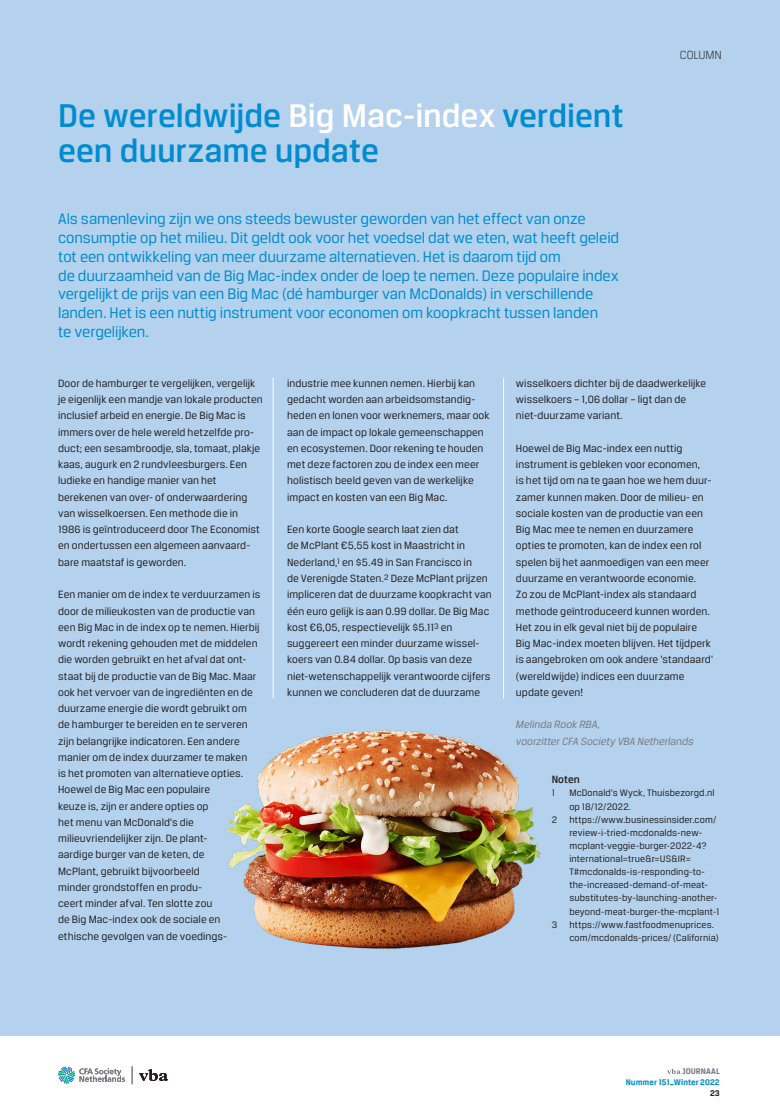
<style>
.page{position:relative;width:780px;height:1117px;background:#fff}
.page>*{position:absolute;margin:0;border:0;box-sizing:border-box;transform-origin:0 0}
.t1{font:500 35px/35px "CFA Breuer Text";color:#008cd0}
.t2{font:16.25px/18.8px "CFA Breuer Text";letter-spacing:-.01em;color:#008cd0}
.t3{font:300 12.5px "CFA Breuer Text";letter-spacing:-.01em;color:#231f20}
.t4{font:11.25px/16.2px "CFA Breuer Text";letter-spacing:.005em;color:#231f20}
.t5{font:italic 11.25px/16.2px "CFA Breuer Text";color:#7b7a81}
.t6{font:500 11.25px "CFA Breuer Text";letter-spacing:.005em;color:#231f20}
.t7{font:10px "CFA Breuer Text";letter-spacing:.01em;color:#231f20}
.t8{font:700 8.75px "CFA Breuer Text";letter-spacing:.01em;color:#008cd0}
.t9{font:700 8.75px "CFA Breuer Text";letter-spacing:.01em;color:#7b7a81}
.t10{font:700 8.75px "CFA Breuer Text";color:#231f20}
.s1{color:#fff}
</style>
<div class="page">
<svg style="left:667px;top:1068px;width:13px;height:5px"></svg>
<div style="left:1px;top:0;width:779px;height:1035px;background:#b4d2ed"></div>
<svg style="left:58px;top:1066px;width:67px;height:17px"></svg>
<svg style="left:132px;top:1066px;width:1px;height:17px"></svg>
<svg style="left:139px;top:1069px;width:29px;height:11px"></svg>
<img style="left:224px;top:729px;width:316px;height:220px">
<hr style="left:503px;top:377px;width:1px;height:321px;background:#fff">
<hr style="left:273px;top:377px;width:1px;height:321px;background:#fff">
<h1 class="t1" style="left:58px;top:97px;width:567px">De wereldwijde <span class="s1">Big Mac-index</span> verdient een duurzame update</h1>
<p class="t3" style="left:680px;top:48px;width:43px">COLUMN</p>
<p class="t3" style="left:667px;top:48px;width:56px">INTERVIEW</p>
<p class="t2" style="left:58px;top:209px;width:562px">Als samenleving zijn we ons steeds bewuster geworden van het effect van onze consumptie op het milieu. Dit geldt ook voor het voedsel dat we eten, wat heeft geleid tot een ontwikkeling van meer duurzame alternatieven. Het is daarom tijd om<br>de duurzaamheid van de Big Mac-index onder de loep te nemen. Deze populaire index vergelijkt de prijs van een Big Mac (dé hamburger van McDonalds) in verschillende landen. Het is een nuttig instrument voor economen om koopkracht tussen landen<br>te vergelijken.</p>
<p class="t4" style="left:58px;top:375px;width:206px">Door de hamburger te vergelijken, vergelijk je eigenlijk een mandje van lokale producten inclusief arbeid en energie. De Big Mac is immers over de hele wereld hetzelfde pro&shy;duct; een sesambroodje, sla, tomaat, plakje kaas, augurk en 2 rundvleesburgers. Een ludieke en handige manier van het berekenen van over- of onderwaardering van wisselkoersen. Een methode die in 1986 is geïntroduceerd door The Economist en ondertussen een algemeen aanvaard&shy;bare maatstaf is geworden.</p>
<p class="t4" style="left:58px;top:586px;width:204px">Een manier om de index te verduurzamen is door de milieukosten van de productie van een Big Mac in de index op te nemen. Hierbij wordt rekening gehouden met de middelen die worden gebruikt en het afval dat ont&shy;staat bij de productie van de Big Mac. Maar ook het vervoer van de ingrediënten en de duurzame energie die wordt gebruikt om de hamburger te bereiden en te serveren zijn belangrijke indicatoren. Een andere manier om de index duurzamer te maken<br>is het promoten van alternatieve opties.<br>Hoewel de Big Mac een populaire<br>keuze is, zijn er andere opties op<br>het menu van McDonald’s die milieuvriendelijker zijn. De plant-<br>aardige burger van de keten, de<br>McPlant, gebruikt bijvoorbeeld<br>minder grondstoffen en produ-<br>ceert minder afval. Ten slotte zou<br>de Big Mac-index ook de sociale en ethische gevolgen van de voedings-</p>
<p class="t4" style="left:287px;top:374px;width:204px">industrie mee kunnen nemen. Hierbij kan gedacht worden aan arbeidsomstandig&shy;heden en lonen voor werknemers, maar ook aan de impact op lokale gemeenschappen en ecosystemen. Door rekening te houden met deze factoren zou de index een meer holistisch beeld geven van de werkelijke impact en kosten van een Big Mac.</p>
<p class="t4" style="left:287px;top:521px;width:206px">Een korte Google search laat zien dat<br>de McPlant €5,55 kost in Maastricht in Nederland,<sup>1</sup> en $5.49 in San Francisco in<br>de Verenigde Staten.<sup>2</sup> Deze McPlant prijzen impliceren dat de duurzame koopkracht van één euro gelijk is aan 0.99 dollar. De Big Mac kost €6,05, respectievelijk $5.11<sup>3</sup> en suggereert een minder duurzame wissel&shy;koers van 0.84 dollar. Op basis van deze niet-wetenschappelijk verantwoorde cijfers kunnen we concluderen dat de duurzame</p>
<p class="t4" style="left:516px;top:375px;width:192px">wisselkoers dichter bij de daadwerkelijke wisselkoers – 1,06 dollar – ligt dan de niet-duurzame variant.</p>
<p class="t4" style="left:516px;top:440px;width:199px">Hoewel de Big Mac-index een nuttig instrument is gebleken voor economen,<br>is het tijd om na te gaan hoe we hem duur&shy;zamer kunnen maken. Door de milieu- en sociale kosten van de productie van een Big Mac mee te nemen en duurzamere opties te promoten, kan de index een rol spelen bij het aanmoedigen van een meer duurzame en verantwoorde economie.<br>Zo zou de McPlant-index als standaard methode geïntroduceerd kunnen worden.<br>Het zou in elk geval niet bij de populaire Big Mac-index moeten blijven. Het tijdperk is aangebroken om ook andere ‘standaard’ (wereldwijde) indices een duurzame update geven!</p>
<p class="t5" style="left:516px;top:716px;width:179px">Melinda Rook RBA,<br>voorzitter CFA Society VBA Netherlands</p>
<p class="t6" style="left:551px;top:773px;width:30px">Noten</p>
<p class="t7" style="left:551px;top:787px;width:5px">1</p>
<p class="t7" style="left:569px;top:787px;width:146px">McDonald’s Wyck, Thuisbezorgd.nl</p>
<p class="t7" style="left:569px;top:800px;width:63px">op 18/12/2022.</p>
<p class="t7" style="left:551px;top:813px;width:166px">2 https://www.businessinsider.com/</p>
<p class="t7" style="left:569px;top:826px;width:134px">review-i-tried-mcdonalds-new-</p>
<p class="t7" style="left:569px;top:839px;width:139px">mcplant-veggie-burger-2022-4?</p>
<p class="t7" style="left:569px;top:853px;width:123px">international=true&amp;r=US&amp;IR=</p>
<p class="t7" style="left:569px;top:866px;width:137px">T#mcdonalds-is-responding-to-</p>
<p class="t7" style="left:569px;top:879px;width:140px">the-increased-demand-of-meat-</p>
<p class="t7" style="left:569px;top:892px;width:149px">substitutes-by-launching-another-</p>
<p class="t7" style="left:569px;top:905px;width:151px">beyond-meat-burger-the-mcplant-1</p>
<p class="t7" style="left:551px;top:918px;width:164px">3 https://www.fastfoodmenuprices.</p>
<p class="t7" style="left:569px;top:931px;width:151px">com/mcdonalds-prices/ (California)</p>
<p class="t9" style="left:682px;top:1065px;width:39px">JOURNAAL</p>
<p class="t8" style="left:625px;top:1077px;width:95px">Nummer 151_Winter 2022</p>
<p class="t10" style="left:710px;top:1088px;width:11px">23</p>
</div>
